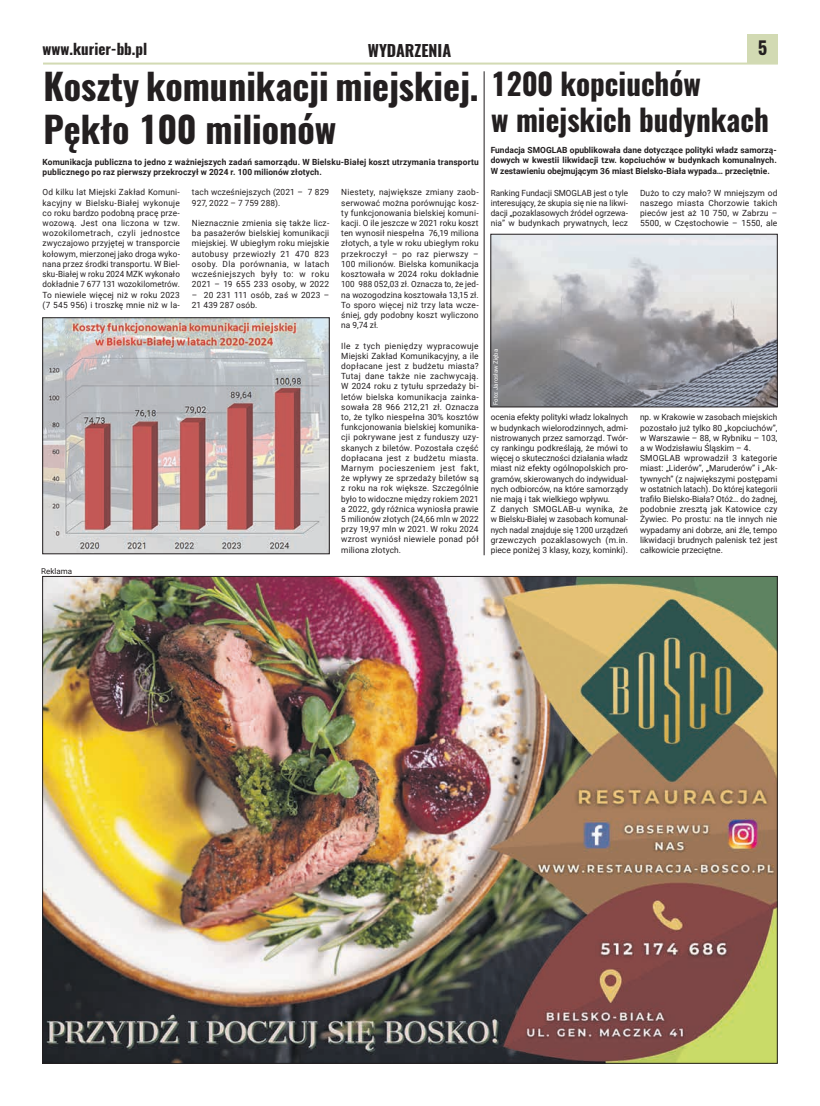
<style>
.page{position:relative;width:820px;height:1106px;background:#fff}
.page>*{position:absolute;margin:0;border:0;box-sizing:border-box;transform-origin:0 0}
.t1{font:700 36px/43.2px "Oswald";color:#231f20}
.t2{font:700 30px/36px "Oswald";color:#231f20}
.t3{font:700 18px "Oswald";color:#231f20}
.t4{font:700 16px "Oswald";color:#231f20}
.t5{font:700 15px "Oswald";color:#231f20}
.t6{font:8.5px/10.2px "Roboto";color:#231f20;text-align:justify}
.t7{font:700 8.5px/10.2px "Roboto";letter-spacing:.015em;color:#231f20}
.t8{font:8.5px/10.2px "Roboto";color:#231f20;text-align:justify;scale:.96 1}
.t9{font:8.5px/10.2px "Roboto";letter-spacing:.02em;color:#231f20}
.t10{font:8px "Roboto";color:#231f20}
.t11{font:6px "Roboto";color:#fff}
</style>
<div class="page">
<hr style="left:43px;top:63px;width:734px;height:2px;background:#d2dab3">
<div style="left:746px;top:35px;width:31px;height:29px;background:#d2dab3"></div>
<img style="left:44px;top:578px;width:731px;height:483px">
<hr style="left:483px;top:71px;width:1px;height:484px;background:#231f20">
<img style="left:45px;top:319px;width:282px;height:233px">
<div style="left:43px;top:317px;width:286px;height:237px;border:1px solid #231f20"></div>
<img style="left:492px;top:236px;width:283px;height:169px">
<div style="left:490px;top:234px;width:287px;height:173px;border:1px solid #231f20"></div>
<h3 class="t5" style="left:43px;top:38px;width:106px">www.kurier-bb.pl</h3>
<h3 class="t4" style="left:368px;top:39px;width:85px">WYDARZENIA</h3>
<h3 class="t3" style="left:757px;top:35px;width:11px">5</h3>
<h1 class="t1" style="left:43px;top:66px;width:436px">Koszty komunikacji miejskiej.<br>Pękło 100 milionów</h1>
<p class="t7" style="left:43px;top:157px;width:437px">Komunikacja publiczna to jedno z ważniejszych zadań samorządu. W Bielsku-Białej koszt utrzymania transportu publicznego po raz pierwszy przekroczył w 2024 r. 100 milionów złotych.</p>
<p class="t6" style="left:43px;top:187px;width:139px">Od kilku lat Miejski Zakład Komuni&shy;kacyjny w Bielsku-Białej wykonuje co roku bardzo podobną pracę prze&shy;wozową. Jest ona liczona w tzw. wozokilometrach, czyli jednostce zwyczajowo przyjętej w transporcie kołowym, mierzonej jako droga wyko&shy;nana przez środki transportu. W Biel&shy;sku-Białej w roku 2024 MZK wykonało dokładnie 7 677 131 wozokilometrów.<br>To niewiele więcej niż w roku 2023 (7 545 956) i troszkę mnie niż w la-</p>
<p class="t6" style="left:192px;top:187px;width:139px">tach wcześniejszych (2021 – 7 829<br>927, 2022 – 7 759 288).</p>
<h2 class="t2" style="left:491px;top:66px;width:279px">1200 kopciuchów<br>w miejskich budynkach</h2>
<p class="t7" style="left:490px;top:145px;width:287px;text-align:justify">Fundacja SMOGLAB opublikowała dane dotyczące polityki władz samorzą&shy;dowych w kwestii likwidacji tzw. kopciuchów w budynkach komunalnych.<br>W zestawieniu obejmującym 36 miast Bielsko-Biała wypada… przeciętnie.</p>
<p class="t8" style="left:490px;top:187px;width:144px">Ranking Fundacji SMOGLAB jest o tyle interesujący, że skupia się nie na likwi&shy;dacji „pozaklasowych źródeł ogrzewa&shy;nia” w budynkach prywatnych, lecz</p>
<p class="t6" style="left:341px;top:187px;width:139px">Niestety, największe zmiany zaob&shy;serwować można porównując kosz&shy;ty funkcjonowania bielskiej komuni&shy;kacji. O ile jeszcze w 2021 roku koszt ten wynosił niespełna 76,19 miliona złotych, a tyle w roku ubiegłym roku przekroczył – po raz pierwszy – 100 milionów. Bielska komunikacja kosztowała w 2024 roku dokładnie 100 988 052,03 zł. Oznacza to, że jed&shy;na wozogodzina kosztowała 13,15 zł.<br>To sporo więcej niż trzy lata wcze&shy;śniej, gdy podobny koszt wyliczono na 9,74 zł.</p>
<p class="t6" style="left:341px;top:340px;width:139px">Ile z tych pieniędzy wypracowuje Miejski Zakład Komunikacyjny, a ile dopłacane jest z budżetu miasta?<br>Tutaj dane także nie zachwycają.<br>W 2024 roku z tytułu sprzedaży bi&shy;letów bielska komunikacja zainka&shy;sowała 28 966 212,21 zł. Oznacza to, że tylko niespełna 30% kosztów funkcjonowania bielskiej komunika&shy;cji pokrywane jest z funduszy uzy&shy;skanych z biletów. Pozostała część dopłacana jest z budżetu miasta.<br>Marnym pocieszeniem jest fakt, że wpływy ze sprzedaży biletów są z roku na rok większe. Szczególnie było to widoczne między rokiem 2021 a 2022, gdy różnica wyniosła prawie 5 milionów złotych (24,66 mln w 2022 przy 19,97 mln w 2021. W roku 2024 wzrost wyniósł niewiele ponad pół miliona złotych.</p>
<p class="t6" style="left:639px;top:187px;width:139px">Dużo to czy mało? W mniejszym od naszego miasta Chorzowie takich pieców jest aż 10 750, w Zabrzu – 5500, w Częstochowie – 1550, ale</p>
<p class="t6" style="left:192px;top:218px;width:139px">Nieznacznie zmienia się także licz&shy;ba pasażerów bielskiej komunikacji miejskiej. W ubiegłym roku miejskie autobusy przewiozły 21 470 823 osoby. Dla porównania, w latach wcześniejszych były to: w roku 2021 – 19 655 233 osoby, w 2022</p>
<p class="t9" style="left:192px;top:289px;width:139px">– 20 231 111 osób, zaś w 2023 –<br>21 439 287 osób.</p>
<p class="t11" style="left:491px;top:405px;width:57px;rotate:-90deg">Foto: Jarosław Zięba</p>
<p class="t6" style="left:490px;top:412px;width:139px;text-align:left">ocenia efekty polityki władz lokalnych w budynkach wielorodzinnych, admi&shy;nistrowanych przez samorząd. Twór&shy;cy rankingu podkreślają, że mówi to więcej o skuteczności działania władz miast niż efekty ogólnopolskich pro&shy;gramów, skierowanych do indywidual&shy;nych odbiorców, na które samorządy nie mają i tak wielkiego wpływu.<br>Z danych SMOGLAB-u wynika, że w Bielsku-Białej w zasobach komunal&shy;nych nadal znajduje się 1200 urządzeń grzewczych pozaklasowych (m.in. piece poniżej 3 klasy, kozy, kominki).</p>
<p class="t6" style="left:639px;top:412px;width:139px;text-align:left">np. w Krakowie w zasobach miejskich pozostało już tylko 80 „kopciuchów”, w Warszawie – 88, w Rybniku – 103, a w Wodzisławiu Śląskim – 4.<br>SMOGLAB wprowadził 3 kategorie miast: „Liderów”, „Maruderów” i „Ak&shy;tywnych” (z największymi postępami w ostatnich latach). Do której kategorii trafiło Bielsko-Biała? Otóż… do żadnej, podobnie zresztą jak Katowice czy Żywiec. Po prostu: na tle innych nie wypadamy ani dobrze, ani źle, tempo likwidacji brudnych palenisk też jest całkowicie przeciętne.</p>
<p class="t10" style="left:41px;top:565px;width:32px">Reklama</p>
</div>
